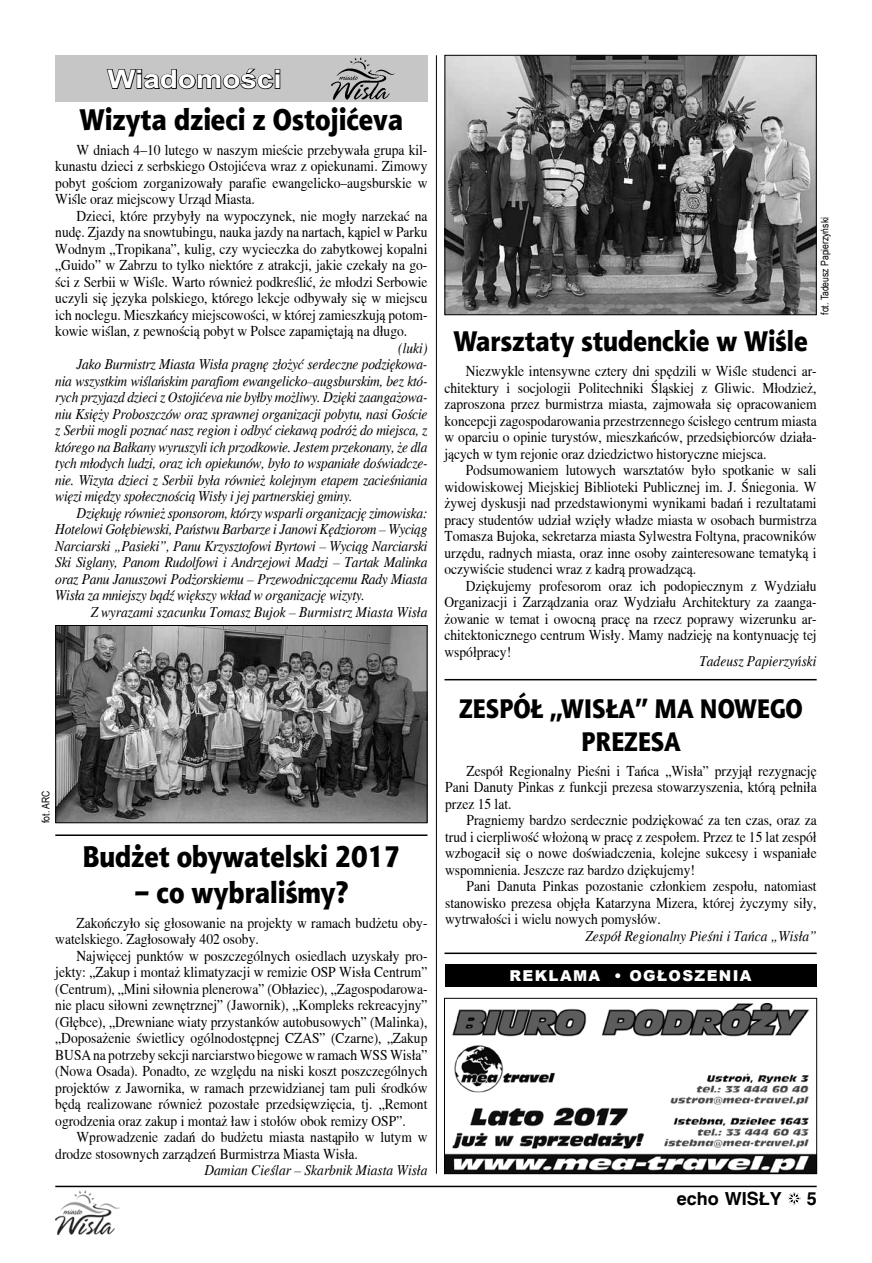
<style>
.page{position:relative;width:872px;height:1263px;background:#fff}
.page>*{position:absolute;margin:0;border:0;box-sizing:border-box;transform-origin:0 0}
.t1{font:30px "Aerton TTEFN Black";color:#000;scale:.9 1}
.t2{font:28.5px "Aerton TTEFN Black";color:#000;scale:.9 1}
.t3{font:27px/32.4px "Aerton TTEFN Black";color:#000;text-align:center;scale:.9 1}
.t4{font:700 25.5px "Arial";color:#fff;scale:1.16 1}
.t5{font:700 18px "Switzerland";color:#000}
.t6{font:15px/16.5px "Toronto";color:#000;text-align:justify;scale:.9 1}
.t7{font:italic 15px "Toronto";letter-spacing:-.02em;color:#000;scale:.9 1}
.t8{font:italic 15px "Toronto";color:#000;scale:.9 1}
.t9{font:900 15px "Arial";letter-spacing:.09em;color:#fff}
.t10{font:10.5px "Arial Narrow";color:#000}
</style>
<div class="page">
<hr style="left:55px;top:1186px;width:761px;height:1px;background:#000">
<svg style="left:788px;top:1192px;width:12px;height:13px"></svg>
<img style="left:55px;top:1191px;width:64px;height:43px">
<div style="left:55px;top:55px;width:372px;height:47px;background:#c6c6c6"></div>
<svg style="left:106px;top:68px;width:174px;height:22px"></svg>
<div style="left:275px;top:74px;width:5px;height:15px;border:2px solid #000"></div>
<img style="left:332px;top:57px;width:62px;height:43px">
<div style="left:445px;top:964px;width:371px;height:23px;background:#000"></div>
<img style="left:446px;top:1003px;width:369px;height:169px">
<div style="left:444px;top:998px;width:373px;height:176px;border:1px solid #000"></div>
<img style="left:446px;top:57px;width:368px;height:256px">
<div style="left:444px;top:55px;width:372px;height:260px;border:1px solid #000"></div>
<hr style="left:444px;top:679px;width:372px;height:1px;background:#000">
<img style="left:57px;top:627px;width:368px;height:194px">
<div style="left:55px;top:625px;width:372px;height:198px;border:1px solid #000"></div>
<hr style="left:55px;top:834px;width:372px;height:2px;background:#000">
<hr style="left:436px;top:55px;width:1px;height:1119px;background:#000">
<h3 class="t4" style="left:108px;top:62px;width:151px">Wiadomości</h3>
<h1 class="t1" style="left:80px;top:101px;width:361px">Wizyta dzieci z Ostojićeva</h1>
<p class="t6" style="left:55px;top:141px;width:415px;text-indent:21px">W dniach 4–10 lutego w naszym mieście przebywała grupa kil&shy;kunastu dzieci z serbskiego Ostojićeva wraz z opiekunami. Zimowy pobyt gościom zorganizowały parafie ewangelicko–augsburskie w Wiśle oraz miejscowy Urząd Miasta.</p>
<p class="t6" style="left:55px;top:207px;width:415px;text-indent:21px">Dzieci, które przybyły na wypoczynek, nie mogły narzekać na nudę. Zjazdy na snowtubingu, nauka jazdy na nartach, kąpiel w Parku Wodnym „Tropikana”, kulig, czy wycieczka do zabytkowej kopalni „Guido” w Zabrzu to tylko niektóre z atrakcji, jakie czekały na go&shy;ści z Serbii w Wiśle. Warto również podkreślić, że młodzi Serbowie uczyli się języka polskiego, którego lekcje odbywały się w miejscu ich noclegu. Mieszkańcy miejscowości, w której zamieszkują potom&shy;kowie wiślan, z pewnością pobyt w Polsce zapamiętają na długo.</p>
<p class="t7" style="left:398px;top:339px;width:34px">(luki)</p>
<p class="t7" style="left:77px;top:356px;width:391px">Jako Burmistrz Miasta Wisła pragnę złożyć serdeczne podziękowa-</p>
<p class="t7" style="left:55px;top:372px;width:415px">nia wszystkim wiślańskim parafiom ewangelicko–augsburskim, bez któ-</p>
<p class="t7" style="left:55px;top:389px;width:415px">rych przyjazd dzieci z Ostojićeva nie byłby możliwy. Dzięki zaangażowa-</p>
<p class="t7" style="left:55px;top:405px;width:415px">niu Księży Proboszczów oraz sprawnej organizacji pobytu, nasi Goście</p>
<p class="t7" style="left:55px;top:422px;width:415px">z Serbii mogli poznać nasz region i odbyć ciekawą podróż do miejsca, z</p>
<p class="t7" style="left:55px;top:438px;width:415px">którego na Bałkany wyruszyli ich przodkowie. Jestem przekonany, że dla</p>
<p class="t7" style="left:55px;top:455px;width:415px">tych młodych ludzi, oraz ich opiekunów, było to wspaniałe doświadcze-</p>
<p class="t7" style="left:55px;top:471px;width:415px">nie. Wizyta dzieci z Serbii była również kolejnym etapem zacieśniania</p>
<p class="t7" style="left:55px;top:488px;width:332px">więzi między społecznością Wisły i jej partnerskiej gminy.</p>
<p class="t7" style="left:77px;top:504px;width:391px">Dziękuję również sponsorom, którzy wsparli organizację zimowiska:</p>
<p class="t7" style="left:55px;top:521px;width:415px">Hotelowi Gołębiewski, Państwu Barbarze i Janowi Kędziorom – Wyciąg</p>
<p class="t7" style="left:55px;top:537px;width:415px">Narciarski „Pasieki”, Panu Krzysztofowi Byrtowi – Wyciąg Narciarski</p>
<p class="t7" style="left:55px;top:554px;width:415px">Ski Siglany, Panom Rudolfowi i Andrzejowi Madzi – Tartak Malinka</p>
<p class="t7" style="left:55px;top:570px;width:415px">oraz Panu Januszowi Podżorskiemu – Przewodniczącemu Rady Miasta</p>
<p class="t7" style="left:55px;top:587px;width:345px">Wisła za mniejszy bądź większy wkład w organizację wizyty.</p>
<p class="t8" style="left:91px;top:603px;width:375px">Z wyrazami szacunku Tomasz Bujok – Burmistrz Miasta Wisła</p>
<p class="t10" style="left:38px;top:823px;width:34px;rotate:-90deg">fot. ARC</p>
<h1 class="t1" style="left:82px;top:838px;width:355px">Budżet obywatelski 2017</h1>
<h1 class="t1" style="left:134px;top:874px;width:240px">– co wybraliśmy?</h1>
<p class="t6" style="left:55px;top:914px;width:415px;text-indent:21px">Zakończyło się głosowanie na projekty w ramach budżetu oby&shy;watelskiego. Zagłosowały 402 osoby.</p>
<p class="t6" style="left:55px;top:947px;width:415px;text-indent:21px">Najwięcej punktów w poszczególnych osiedlach uzyskały pro&shy;jekty: „Zakup i montaż klimatyzacji w remizie OSP Wisła Centrum” (Centrum), „Mini siłownia plenerowa” (Obłaziec), „Zagospodarowa&shy;nie placu siłowni zewnętrznej” (Jawornik), „Kompleks rekreacyjny” (Głębce), „Drewniane wiaty przystanków autobusowych” (Malinka), „Doposażenie świetlicy ogólnodostępnej CZAS” (Czarne), „Zakup BUSA na potrzeby sekcji narciarstwo biegowe w ramach WSS Wisła” (Nowa Osada). Ponadto, ze względu na niski koszt poszczególnych projektów z Jawornika, w ramach przewidzianej tam puli środków będą realizowane również pozostałe przedsięwzięcia, tj. „Remont ogrodzenia oraz zakup i montaż ław i stołów obok remizy OSP”.</p>
<p class="t6" style="left:55px;top:1129px;width:415px;text-indent:21px">Wprowadzenie zadań do budżetu miasta nastąpiło w lutym w drodze stosownych zarządzeń Burmistrza Miasta Wisła.</p>
<p class="t8" style="left:204px;top:1162px;width:249px">Damian Cieślar – Skarbnik Miasta Wisła</p>
<p class="t10" style="left:817px;top:315px;width:99px;rotate:-90deg">fot. Tadeusz Papierzyński</p>
<h2 class="t2" style="left:453px;top:324px;width:395px">Warsztaty studenckie w Wiśle</h2>
<p class="t6" style="left:444px;top:363px;width:415px;text-indent:21px">Niezwykle intensywne cztery dni spędzili w Wiśle studenci ar&shy;chitektury i socjologii Politechniki Śląskiej z Gliwic. Młodzież, zaproszona przez burmistrza miasta, zajmowała się opracowaniem koncepcji zagospodarowania przestrzennego ścisłego centrum miasta w oparciu o opinie turystów, mieszkańców, przedsiębiorców działa&shy;jących w tym rejonie oraz dziedzictwo historyczne miejsca.</p>
<p class="t6" style="left:444px;top:462px;width:415px;text-indent:21px">Podsumowaniem lutowych warsztatów było spotkanie w sali widowiskowej Miejskiej Biblioteki Publicznej im. J. Śniegonia. W żywej dyskusji nad przedstawionymi wynikami badań i rezultatami pracy studentów udział wzięły władze miasta w osobach burmistrza Tomasza Bujoka, sekretarza miasta Sylwestra Foltyna, pracowników urzędu, radnych miasta, oraz inne osoby zainteresowane tematyką i oczywiście studenci wraz z kadrą prowadzącą.</p>
<p class="t6" style="left:444px;top:578px;width:415px;text-indent:21px">Dziękujemy profesorom oraz ich podopiecznym z Wydziału Organizacji i Zarządzania oraz Wydziału Architektury za zaanga&shy;żowanie w temat i owocną pracę na rzecz poprawy wizerunku ar&shy;chitektonicznego centrum Wisły. Mamy nadzieję na kontynuację tej współpracy!</p>
<p class="t8" style="left:699px;top:653px;width:132px">Tadeusz Papierzyński</p>
<h3 class="t3" style="left:459px;top:693px;width:383px">ZESPÓŁ „WISŁA” MA NOWEGO<br>PREZESA</h3>
<p class="t6" style="left:445px;top:762px;width:414px;text-indent:21px">Zespół Regionalny Pieśni i Tańca „Wisła” przyjął rezygnację Pani Danuty Pinkas z funkcji prezesa stowarzyszenia, którą pełniła przez 15 lat.</p>
<p class="t6" style="left:445px;top:812px;width:414px;text-indent:21px">Pragniemy bardzo serdecznie podziękować za ten czas, oraz za trud i cierpliwość włożoną w pracę z zespołem. Przez te 15 lat zespół wzbogacił się o nowe doświadczenia, kolejne sukcesy i wspaniałe wspomnienia. Jeszcze raz bardzo dziękujemy!</p>
<p class="t6" style="left:445px;top:878px;width:414px;text-indent:21px">Pani Danuta Pinkas pozostanie członkiem zespołu, natomiast stanowisko prezesa objęła Katarzyna Mizera, której życzymy siły, wytrwałości i wielu nowych pomysłów.</p>
<p class="t8" style="left:585px;top:928px;width:258px">Zespół Regionalny Pieśni i Tańca „Wisła”</p>
<p class="t9" style="left:509px;top:965px;width:243px">REKLAMA • OGŁOSZENIA</p>
<p class="t5" style="left:677px;top:1187px;width:107px">echo WISŁY</p>
<p class="t5" style="left:806px;top:1187px;width:12px">5</p>
</div>
